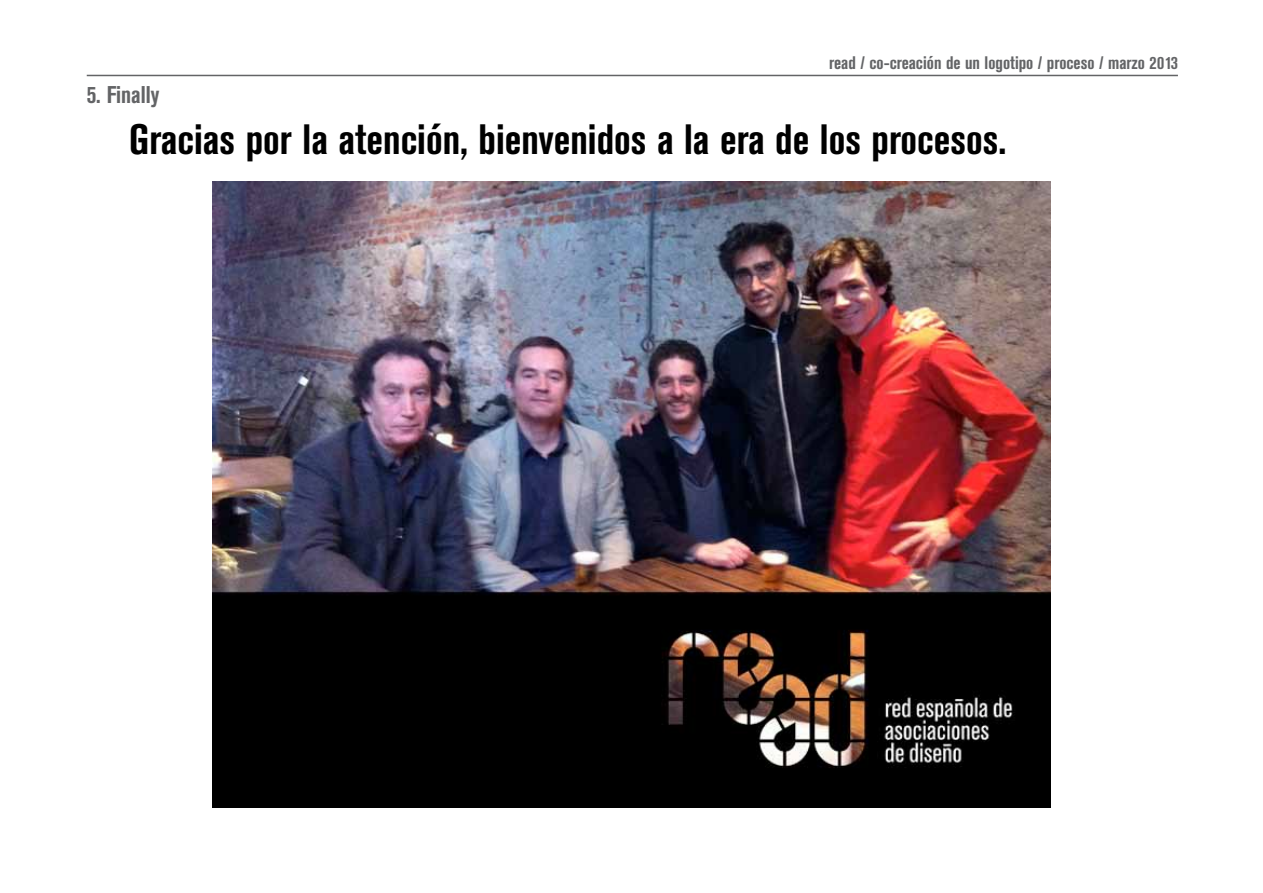
<style>
.page{position:relative;width:1263px;height:893px;background:#fff}
.page>*{position:absolute;margin:0;border:0;box-sizing:border-box;transform-origin:0 0}
.t1{font:700 condensed 42px "Akzidenz Grotesk BE";color:#000}
.t2{font:700 condensed 24px "Akzidenz Grotesk BE";color:#636466}
.t3{font:700 condensed 18px "Akzidenz Grotesk BE";color:#636466}
</style>
<div class="page">
<hr style="left:87px;top:75px;width:1091px;height:1px;background:#636466">
<img style="left:212px;top:181px;width:839px;height:627px">
<p class="t3" style="left:829px;top:52px;width:350px">read / co-creación de un logotipo / proceso / marzo 2013</p>
<p class="t2" style="left:87px;top:81px;width:74px">5. Finally</p>
<p class="t1" style="left:129px;top:115px;width:879px">Gracias por la atención, bienvenidos a la era de los procesos.</p>
</div>
